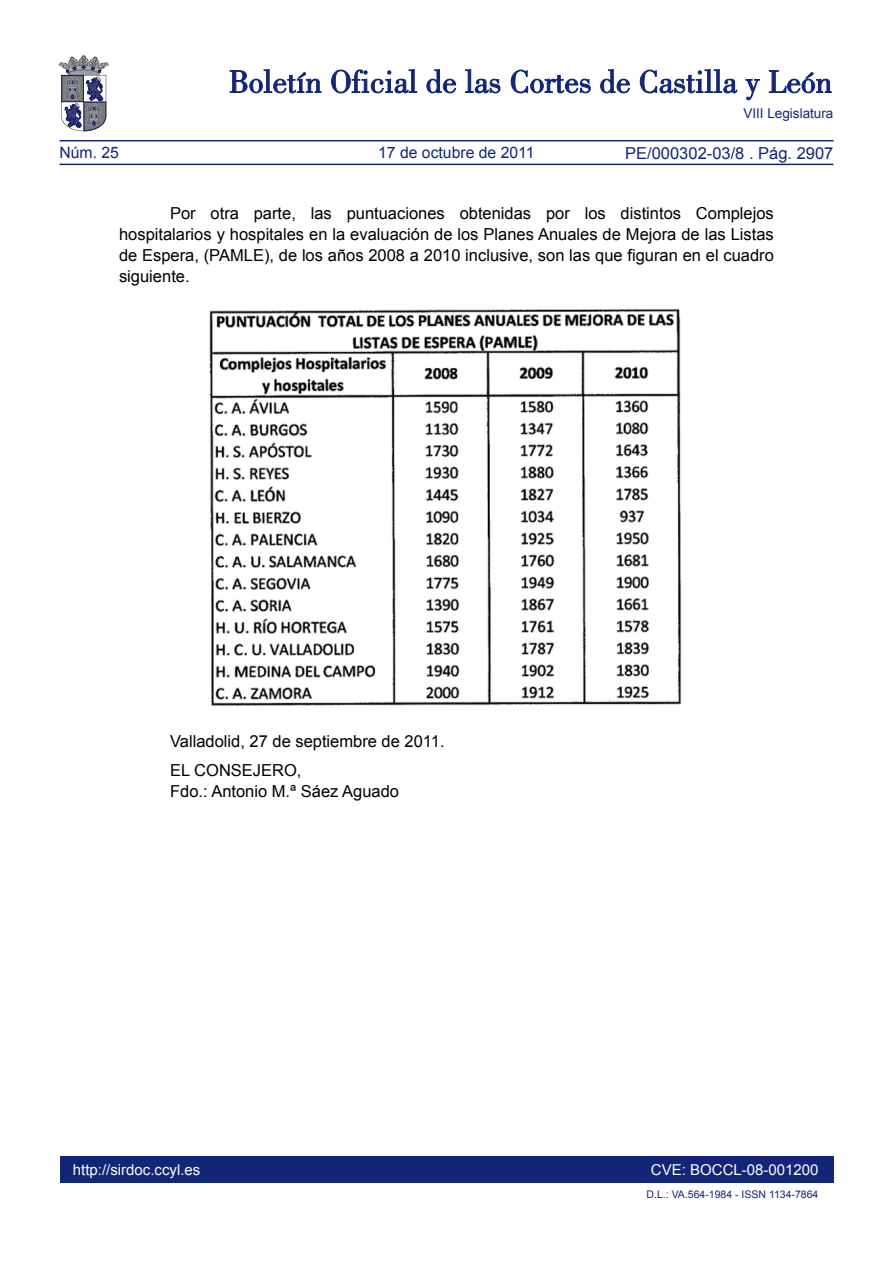
<style>
.page{position:relative;width:893px;height:1263px;background:#fff}
.page>*{position:absolute;margin:0;border:0;box-sizing:border-box;transform-origin:0 0}
.TEXTO_NORMAL{font:16.5px/21px "Arial";color:#000;text-align:justify}
.t1{font:16.5px "Arial";color:#132577}
.t2{font:15.75px "Arial";color:#132577}
.t3{font:15px "Arial";color:#fff}
.t4{font:13.5px "Arial";color:#132577}
.TEXTO_NORMAL-2{font:10.5px "Arial";color:#132577}
</style>
<div class="page">
<div style="left:60px;top:1157px;width:773px;height:26px;background:#132577"></div>
<hr style="left:60px;top:164px;width:773px;height:1px;background:#132577">
<hr style="left:60px;top:140px;width:773px;height:1px;background:#132577">
<svg style="left:230px;top:69px;width:91px;height:24px"></svg>
<svg style="left:331px;top:69px;width:86px;height:24px"></svg>
<svg style="left:426px;top:69px;width:30px;height:24px"></svg>
<svg style="left:465px;top:69px;width:35px;height:24px"></svg>
<svg style="left:511px;top:70px;width:80px;height:23px"></svg>
<svg style="left:600px;top:69px;width:30px;height:24px"></svg>
<svg style="left:640px;top:69px;width:97px;height:24px"></svg>
<svg style="left:745px;top:79px;width:15px;height:21px"></svg>
<svg style="left:769px;top:70px;width:62px;height:23px"></svg>
<svg style="left:59px;top:55px;width:49px;height:76px"></svg>
<img style="left:209px;top:308px;width:473px;height:398px">
<p class="t2" style="left:60px;top:142px;width:61px">Núm. 25</p>
<p class="t2" style="left:378px;top:142px;width:158px">17 de octubre de 2011</p>
<p class="t4" style="left:743px;top:105px;width:92px">VIII Legislatura</p>
<p class="t1" style="left:625px;top:142px;width:210px">PE/000302-03/8 . Pág. 2907</p>
<p class="TEXTO_NORMAL" style="left:119px;top:203px;width:656px;text-indent:51px">Por otra parte, las puntuaciones obtenidas por los distintos Complejos hospitalarios y hospitales en la evaluación de los Planes Anuales de Mejora de las Listas de Espera, (PAMLE), de los años 2008 a 2010 inclusive, son las que figuran en el cuadro siguiente.</p>
<p class="TEXTO_NORMAL" style="left:170px;top:730px;width:276px">Valladolid, 27 de septiembre de 2011.</p>
<p class="TEXTO_NORMAL" style="left:170px;top:760px;width:133px">EL CONSEJERO,</p>
<p class="TEXTO_NORMAL" style="left:170px;top:781px;width:230px">Fdo.: Antonio M.ª Sáez Aguado</p>
<p class="t3" style="left:73px;top:1159px;width:129px">http://sirdoc.ccyl.es</p>
<p class="t3" style="left:651px;top:1159px;width:169px">CVE: BOCCL-08-001200</p>
<p class="TEXTO_NORMAL-2" style="left:647px;top:1188px;width:173px">D.L.: VA.564-1984 - ISSN 1134-7864</p>
</div>
